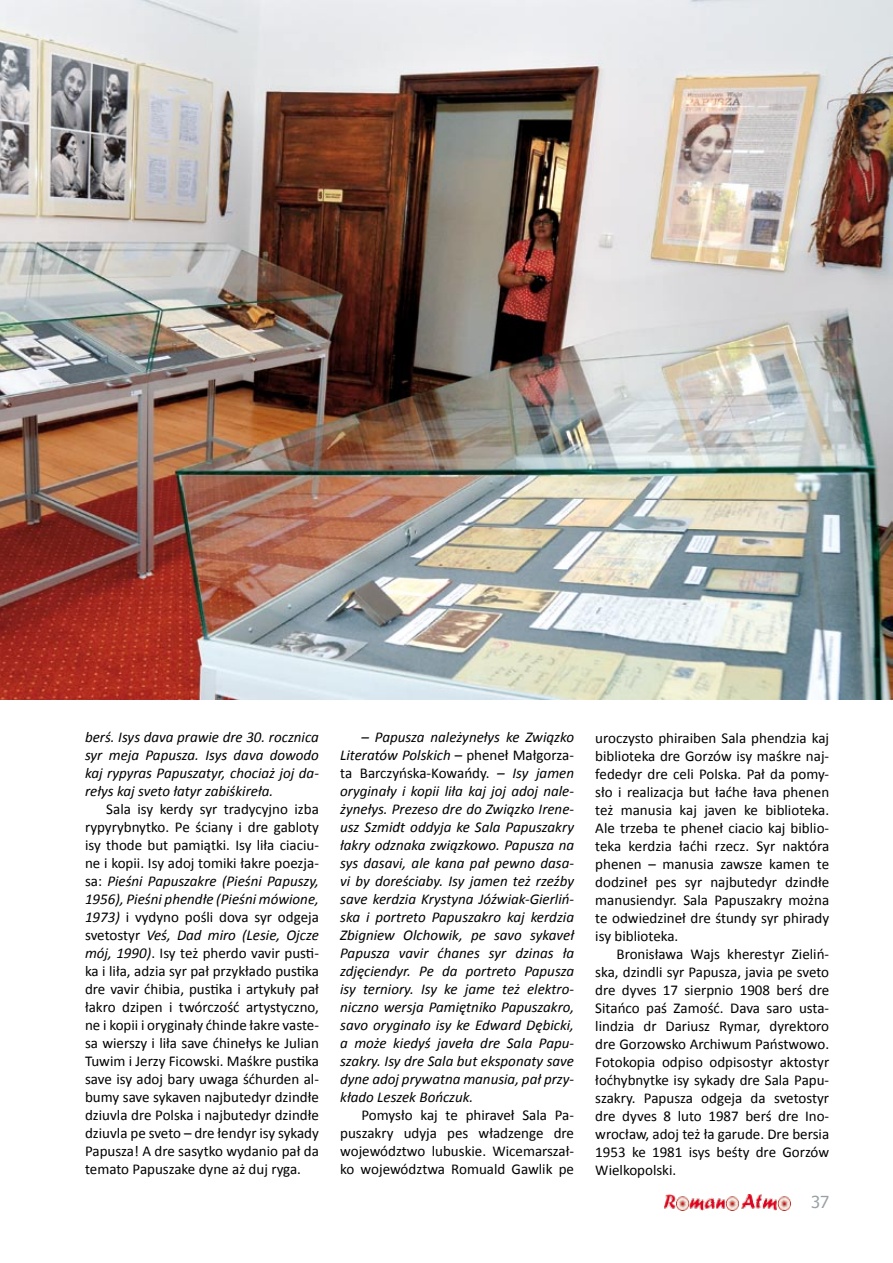
<style>
.page{position:relative;width:893px;height:1263px;background:#fff}
.page>*{position:absolute;margin:0;border:0;box-sizing:border-box;transform-origin:0 0}
.t1{font:16.5px "Tahoma";color:#99a1a6}
.t2{font:15px/18px "Calibri";color:#000;text-align:justify}
.t3{font:italic 15px/18px "Calibri";color:#000;text-align:justify}
.s1{font-style:italic}
.s2{font-style:normal}
</style>
<div class="page">
<img style="left:664px;top:1195px;width:126px;height:15px">
<img style="left:0;top:0;width:893px;height:699px">
<p class="t3" style="left:85px;top:727px;width:235px">berś. Isys dava prawie dre 30. rocznica syr meja Papusza. Isys dava dowodo kaj rypyras Papuszatyr, chociaż joj da&shy;rełys kaj sveto łatyr zabiśkireła.</p>
<p class="t2" style="left:85px;top:799px;width:235px;text-indent:21px">Sala isy kerdy syr tradycyjno izba rypyrybnytko. Pe ściany i dre gabloty isy thode but pamiątki. Isy liła ciaciu&shy;ne i kopii. Isy adoj tomiki łakre poezja&shy;sa: <span class="s1">Pieśni Papuszakre (Pieśni Papuszy, 1956), Pieśni phendłe (Pieśni mówione, 1973)</span> i vydyno pośli dova syr odgeja svetostyr <span class="s1">Veś, Dad miro (Lesie, Ojcze mój, 1990)</span>. Isy też pherdo vavir pusti&shy;ka i liła, adzia syr pał przykłado pustika dre vavir ćhibia, pustika i artykuły pał łakro dzipen i twórczość artystyczno, ne i kopii i oryginały ćhinde łakre vaste&shy;sa wierszy i liła save ćhinełys ke Julian Tuwim i Jerzy Ficowski. Maśkre pustika save isy adoj bary uwaga śćhurden al&shy;bumy save sykaven najbutedyr dzindłe dziuvla dre Polska i najbutedyr dzindłe dziuvla pe sveto – dre łendyr isy sykady Papusza! A dre sasytko wydanio pał da temato Papuszake dyne aż duj ryga.</p>
<p class="t3" style="left:340px;top:727px;width:235px;text-indent:21px">– Papusza należynełys ke Związko Literatów Polskich <span class="s2">– pheneł Małgorza&shy;ta Barczyńska-Kowańdy.</span> – Isy jamen oryginały i kopii liła kaj joj adoj nale&shy;żynełys. Prezeso dre do Związko Irene&shy;usz Szmidt oddyja ke Sala Papuszakry łakry odznaka związkowo. Papusza na sys dasavi, ale kana pał pewno dasa&shy;vi by doreściaby. Isy jamen też rzeźby save kerdzia Krystyna Jóźwiak-Gierliń&shy;ska i portreto Papuszakro kaj kerdzia Zbigniew Olchowik, pe savo sykaveł Papusza vavir ćhanes syr dzinas ła zdjęciendyr. Pe da portreto Papusza isy terniory. Isy ke jame też elektro&shy;niczno wersja Pamiętniko Papuszakro, savo oryginało isy ke Edward Dębicki, a może kiedyś javeła dre Sala Papu&shy;szakry. Isy dre Sala but eksponaty save dyne adoj prywatna manusia, pał przy&shy;kłado Leszek Bończuk.</p>
<p class="t2" style="left:340px;top:1105px;width:235px;text-indent:21px">Pomysło kaj te phiraveł Sala Pa&shy;puszakry udyja pes władzenge dre województwo lubuskie. Wicemarszał&shy;ko województwa Romuald Gawlik pe</p>
<p class="t2" style="left:595px;top:728px;width:235px">uroczysto phiraiben Sala phendzia kaj biblioteka dre Gorzów isy maśkre naj&shy;fededyr dre celi Polska. Pał da pomy&shy;sło i realizacja but łaćhe łava phenen też manusia kaj javen ke biblioteka.<br>Ale trzeba te pheneł ciacio kaj biblio&shy;teka kerdzia łaćhi rzecz. Syr naktóra phenen – manusia zawsze kamen te dodzineł pes syr najbutedyr dzindłe manusiendyr. Sala Papuszakry można te odwiedzineł dre śtundy syr phirady isy biblioteka.</p>
<p class="t2" style="left:595px;top:944px;width:235px;text-indent:21px">Bronisława Wajs kherestyr Zieliń&shy;ska, dzindli syr Papusza, javia pe sveto dre dyves 17 sierpnio 1908 berś dre Sitańco paś Zamość. Dava saro usta&shy;lindzia dr Dariusz Rymar, dyrektoro dre Gorzowsko Archiwum Państwowo.<br>Fotokopia odpiso odpisostyr aktostyr łoćhybnytke isy sykady dre Sala Papu&shy;szakry. Papusza odgeja da svetostyr dre dyves 8 luto 1987 berś dre Ino&shy;wrocław, adoj też ła garude. Dre bersia 1953 ke 1981 isys beśty dre Gorzów Wielkopolski.</p>
<p class="t1" style="left:811px;top:1190px;width:10px">37</p>
</div>
